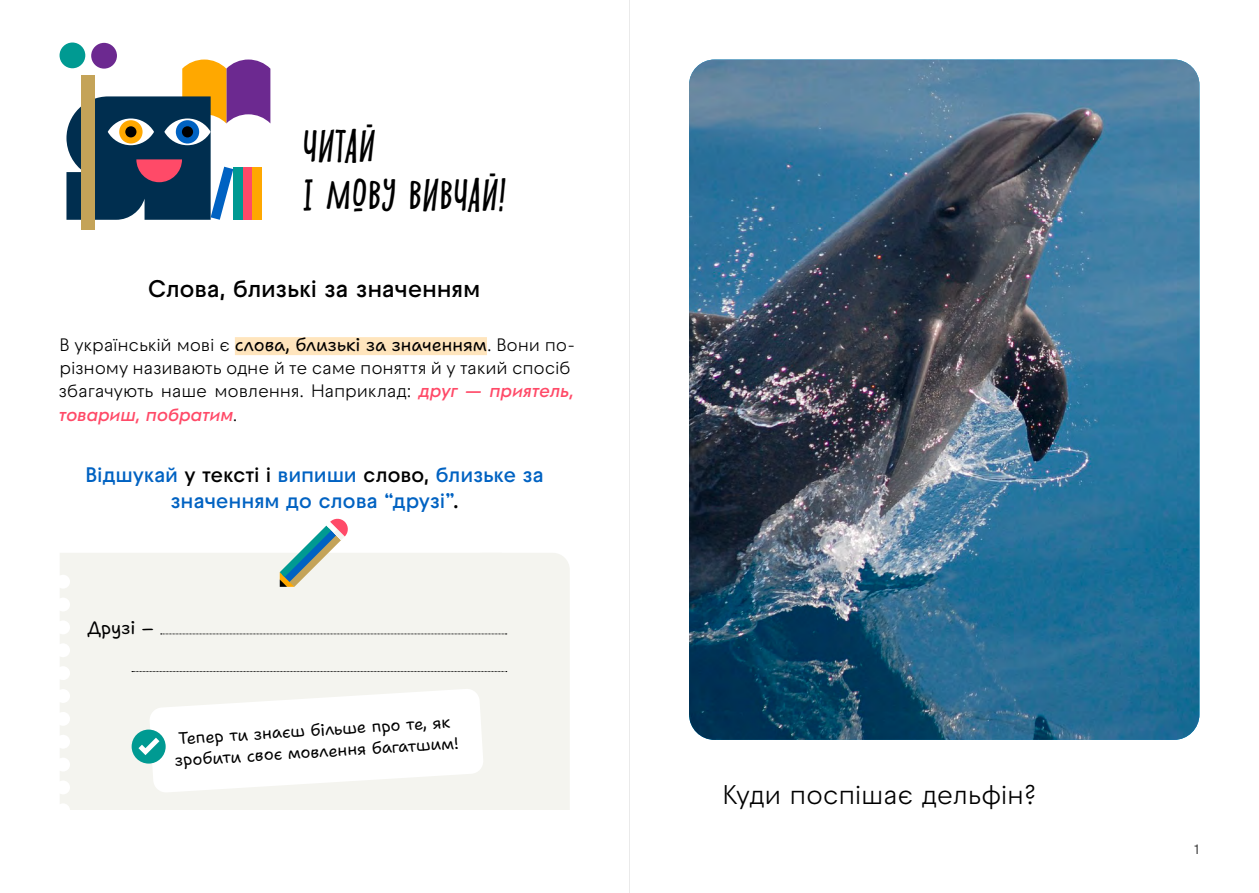
<style>
.page{position:relative;width:1259px;height:893px;background:#fff}
.page>*{position:absolute;margin:0;border:0;box-sizing:border-box;transform-origin:0 0}
.t1{font:italic 39px/48.8px "Shnobel";letter-spacing:-.02em;color:#000}
.t2{font:27px "Raptor V3 Premium";letter-spacing:-.015em;color:#000}
.t3{font:600 24px "Raptor V3 Premium";letter-spacing:-.01em;color:#000}
.t4{font:600 21px/25.2px "Raptor V3 Premium";letter-spacing:-.01em;color:#0062c2;text-align:center}
.t5{font:18px/23.4px "Raptor V3 Premium";letter-spacing:-.015em;color:#000}
.t6{font:18px "Shantell Sans";color:#000}
.t7{font:16.5px/21.5px "Shantell Sans";color:#000;text-align:center}
.t8{font:13.5px "Raptor V3 Premium";color:#000}
.s1{font-family:"Shantell Sans"}
.s2{font-weight:600;font-style:italic;color:#ff4a68}
.s3{color:#000}
</style>
<div class="page">
<svg style="left:60px;top:553px;width:72px;height:256px;fill:#f4f4ef"></svg>
<div style="left:235px;top:337px;width:252px;height:18px;background:#ffe5bd"></div>
<div style="left:82px;top:75px;width:13px;height:155px;background:#c4a358"></div>
<div style="left:60px;top:43px;width:25px;height:25px;background:#009a92;border-radius:50%"></div>
<div style="left:91px;top:43px;width:26px;height:26px;background:#6c2990;border-radius:50%"></div>
<svg style="left:66px;top:60px;width:204px;height:160px"></svg>
<div style="left:252px;top:167px;width:10px;height:53px;background:#ffa800"></div>
<svg style="left:132px;top:518px;width:438px;height:291px"></svg>
<img style="left:689px;top:60px;width:510px;height:680px">
<hr style="left:629px;top:0;width:1px;height:893px;background:#000">
<h1 class="t1" style="left:302px;top:121px;width:204px">ЧИТАЙ<br>І МОВУ ВИВЧАЙ!</h1>
<h3 class="t3" style="left:148px;top:272px;width:334px">Слова, близькі за значенням</h3>
<p class="t5" style="left:59px;top:333px;width:518px">В українській мові є <span class="s1">слова, близькі за значенням</span>. Вони по&shy;різному називають одне й те саме поняття й у такий спосіб збагачують наше мовлення. Наприклад: <span class="s2">друг — приятель, товариш, побратим</span>.</p>
<p class="t4" style="left:86px;top:462px;width:460px">Відшукай <span class="s3">у тексті і</span> випиши <span class="s3">слово,</span> близьке за значенням до слова “друзі”<span class="s3">.</span></p>
<p class="t6" style="left:87px;top:617px;width:68px">Друзі –</p>
<p class="t7" style="left:173px;top:727px;width:286px;rotate:-3deg">Тепер ти знаєш більше про те, як зробити своє мовлення багатшим!</p>
<h2 class="t2" style="left:722px;top:776px;width:316px">Куди поспішає дельфін?</h2>
<p class="t8" style="left:1194px;top:839px;width:6px">1</p>
</div>
